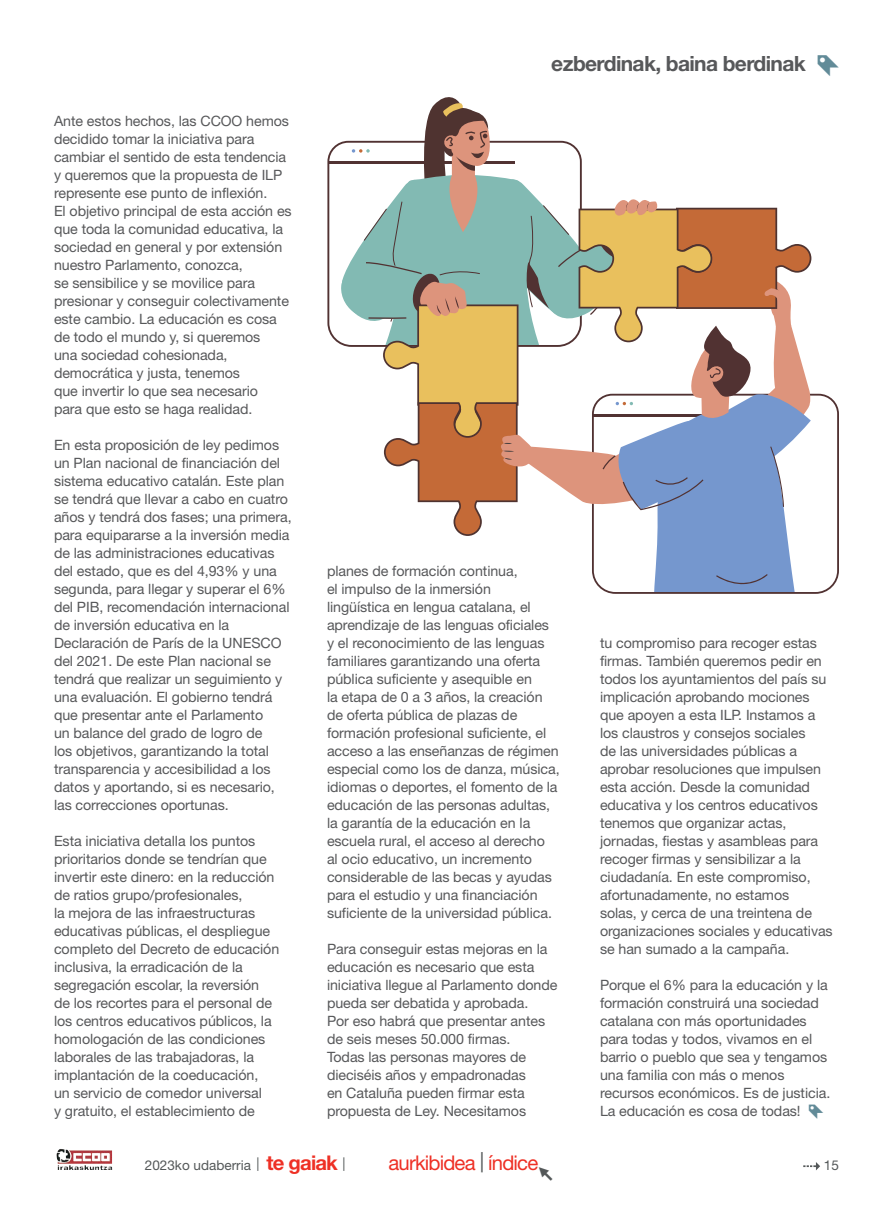
<style>
.page{position:relative;width:893px;height:1212px;background:#fff}
.page>*{position:absolute;margin:0;border:0;box-sizing:border-box;transform-origin:0 0}
.t1{font:700 21px "Helvetica Neue LT Std";letter-spacing:-.03em;color:#57585a}
.t2{font:20.25px "Helvetica Neue LT Std";letter-spacing:-.04em;color:#ee3025}
.t3{font:14.25px/18px "Helvetica Neue LT Std";letter-spacing:-.005em;color:#57585a}
.t4{font:13.5px "Helvetica Neue LT Std";color:#545859}
.s1{font-family:"Iconic Fill";font-weight:400;color:#628b98}
.s2{font-family:"Iconic Fill";color:#628b98}
.s3{font-weight:700;font-size:20.25px;color:#ee3025}
.s4{color:#545859}
</style>
<div class="page">
<svg style="left:803px;top:1162px;width:17px;height:8px"></svg>
<svg style="left:57px;top:1149px;width:11px;height:7px"></svg>
<svg style="left:606px;top:394px;width:233px;height:200px"></svg>
<svg style="left:329px;top:97px;width:482px;height:495px"></svg>
<p class="t3" style="left:54px;top:112px;width:239px">Ante estos hechos, las CCOO hemos decidido tomar la iniciativa para cambiar el sentido de esta tendencia y queremos que la propuesta de ILP represente ese punto de inflexión.<br>El objetivo principal de esta acción es que toda la comunidad educativa, la sociedad en general y por extensión nuestro Parlamento, conozca,<br>se sensibilice y se movilice para presionar y conseguir colectivamente este cambio. La educación es cosa de todo el mundo y, si queremos<br>una sociedad cohesionada, democrática y justa, tenemos<br>que invertir lo que sea necesario<br>para que esto se haga realidad.</p>
<p class="t3" style="left:54px;top:436px;width:239px">En esta proposición de ley pedimos un Plan nacional de financiación del sistema educativo catalán. Este plan se tendrá que llevar a cabo en cuatro años y tendrá dos fases; una primera, para equipararse a la inversión media de las administraciones educativas del estado, que es del 4,93% y una segunda, para llegar y superar el 6% del PIB, recomendación internacional de inversión educativa en la Declaración de París de la UNESCO del 2021. De este Plan nacional se tendrá que realizar un seguimiento y una evaluación. El gobierno tendrá que presentar ante el Parlamento<br>un balance del grado de logro de<br>los objetivos, garantizando la total transparencia y accesibilidad a los datos y aportando, si es necesario, las correcciones oportunas.</p>
<p class="t3" style="left:54px;top:832px;width:227px">Esta iniciativa detalla los puntos prioritarios donde se tendrían que invertir este dinero: en la reducción de ratios grupo/profesionales,<br>la mejora de las infraestructuras educativas públicas, el despliegue completo del Decreto de educación inclusiva, la erradicación de la segregación escolar, la reversión<br>de los recortes para el personal de los centros educativos públicos, la homologación de las condiciones laborales de las trabajadoras, la implantación de la coeducación,<br>un servicio de comedor universal<br>y gratuito, el establecimiento de</p>
<p class="t1" style="left:551px;top:50px;width:289px">ezberdinak, baina berdinak <span class="s1">h</span></p>
<p class="t3" style="left:327px;top:562px;width:234px">planes de formación continua,<br>el impulso de la inmersión<br>lingüística en lengua catalana, el aprendizaje de las lenguas oficiales y el reconocimiento de las lenguas familiares garantizando una oferta pública suficiente y asequible en<br>la etapa de 0 a 3 años, la creación de oferta pública de plazas de formación profesional suficiente, el acceso a las enseñanzas de régimen especial como los de danza, música, idiomas o deportes, el fomento de la educación de las personas adultas, la garantía de la educación en la escuela rural, el acceso al derecho<br>al ocio educativo, un incremento considerable de las becas y ayudas para el estudio y una financiación suficiente de la universidad pública.</p>
<p class="t3" style="left:327px;top:940px;width:232px">Para conseguir estas mejoras en la educación es necesario que esta iniciativa llegue al Parlamento donde pueda ser debatida y aprobada.<br>Por eso habrá que presentar antes de seis meses 50.000 firmas.<br>Todas las personas mayores de dieciséis años y empadronadas<br>en Cataluña pueden firmar esta propuesta de Ley. Necesitamos</p>
<p class="t3" style="left:600px;top:634px;width:234px">tu compromiso para recoger estas firmas. También queremos pedir en todos los ayuntamientos del país su implicación aprobando mociones que apoyen a esta ILP. Instamos a los claustros y consejos sociales<br>de las universidades públicas a aprobar resoluciones que impulsen esta acción. Desde la comunidad educativa y los centros educativos tenemos que organizar actas, jornadas, fiestas y asambleas para recoger firmas y sensibilizar a la ciudadanía. En este compromiso, afortunadamente, no estamos<br>solas, y cerca de una treintena de organizaciones sociales y educativas se han sumado a la campaña.</p>
<p class="t3" style="left:600px;top:976px;width:232px">Porque el 6% para la educación y la formación construirá una sociedad catalana con más oportunidades para todas y todos, vivamos en el barrio o pueblo que sea y tengamos una familia con más o menos recursos económicos. Es de justicia.<br>La educación es cosa de todas! <span class="s2">h</span></p>
<p class="t4" style="left:145px;top:1157px;width:202px">2023ko udaberria | <span class="s3">te gaiak</span> |</p>
<h2 class="t2" style="left:389px;top:1150px;width:166px">aurkibidea <span class="s4">|</span> índice<sub>µ</sub></h2>
<p class="t4" style="left:824px;top:1157px;width:17px">15</p>
</div>
